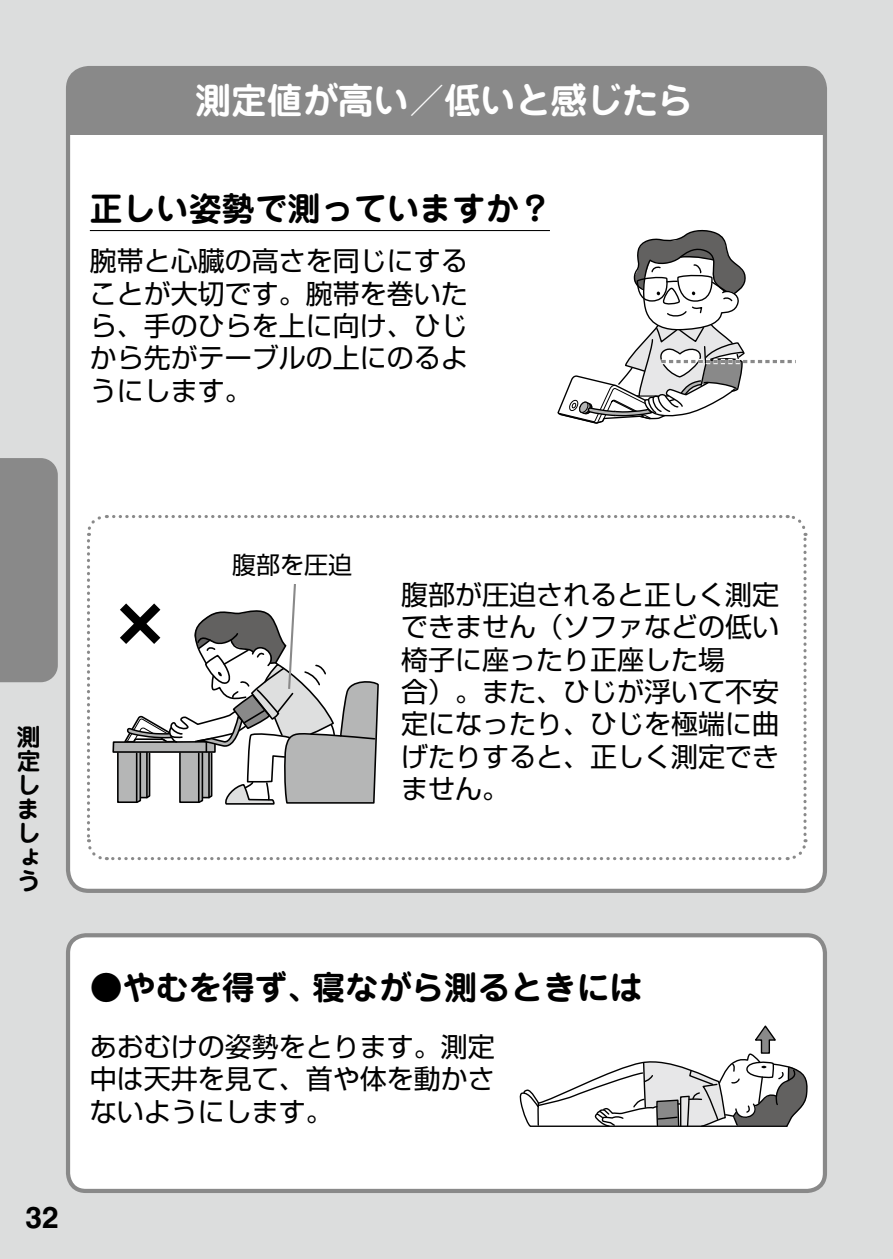
<style>
.page{position:relative;width:893px;height:1259px;background:#dcdddd}
.page>*{position:absolute;margin:0;border:0;box-sizing:border-box;transform-origin:0 0}
.t1{font:700 36px "Jun 501 Pro";letter-spacing:-.015em;color:#fff}
.t2{font:700 33px "Jun 501 Pro";color:#000}
.t3{font:700 30px "Helvetica LT Std";color:#000}
.t4{font:27px/32.4px "Shin Go Pro";color:#000;text-align:justify}
.t5{font:700 24px/24px "Jun 501 Pro";color:#000;text-align:justify}
.t6{font:24px "Shin Go Pro";color:#000}
</style>
<div class="page">
<div style="left:68px;top:68px;width:757px;height:823px;background:#fff;border-radius:21px"></div>
<div style="left:68px;top:68px;width:757px;height:66px;background:#898989"></div>
<div style="left:66px;top:66px;width:761px;height:827px;border:4px solid #898989;border-radius:21px"></div>
<hr style="left:90px;top:230px;width:460px;height:1px;background:#000">
<div style="left:68px;top:935px;width:757px;height:256px;background:#fff;border-radius:18px"></div>
<div style="left:66px;top:933px;width:761px;height:260px;border:4px solid #898989;border-radius:18px"></div>
<svg style="left:519px;top:1025px;width:289px;height:102px"></svg>
<svg style="left:87px;top:515px;width:721px;height:346px"></svg>
<svg style="left:557px;top:229px;width:239px;height:195px"></svg>
<div style="left:0;top:458px;width:58px;height:224px;background:#898989"></div>
<h1 class="t1" style="left:196px;top:72px;width:499px">測定値が高い／低いと感じたら</h1>
<p class="t2" style="left:90px;top:182px;width:464px">正しい姿勢で測っていますか？</p>
<p class="t4" style="left:90px;top:241px;width:380px">腕帯と心臓の高さを同じにすることが大切です。腕帯を巻いたら、手のひらを上に向け、ひじから先がテーブルの上にのるようにします。</p>
<p class="t5" style="left:17px;top:722px;width:24px">測定しましょう</p>
<p class="t3" style="left:26px;top:1199px;width:35px">32</p>
<p class="t6" style="left:232px;top:545px;width:121px">腹部を圧迫</p>
<p class="t4" style="left:401px;top:575px;width:380px;text-align:left">腹部が圧迫されると正しく測定できません（ソファなどの低い椅子に座ったり正座した場<br>合）。また、ひじが浮いて不安定になったり、ひじを極端に曲げたりすると、正しく測定できません。</p>
<p class="t2" style="left:90px;top:961px;width:554px">●やむを得ず、寝ながら測るときには</p>
<p class="t4" style="left:90px;top:1027px;width:406px">あおむけの姿勢をとります。測定中は天井を見て、首や体を動かさないようにします。</p>
</div>
